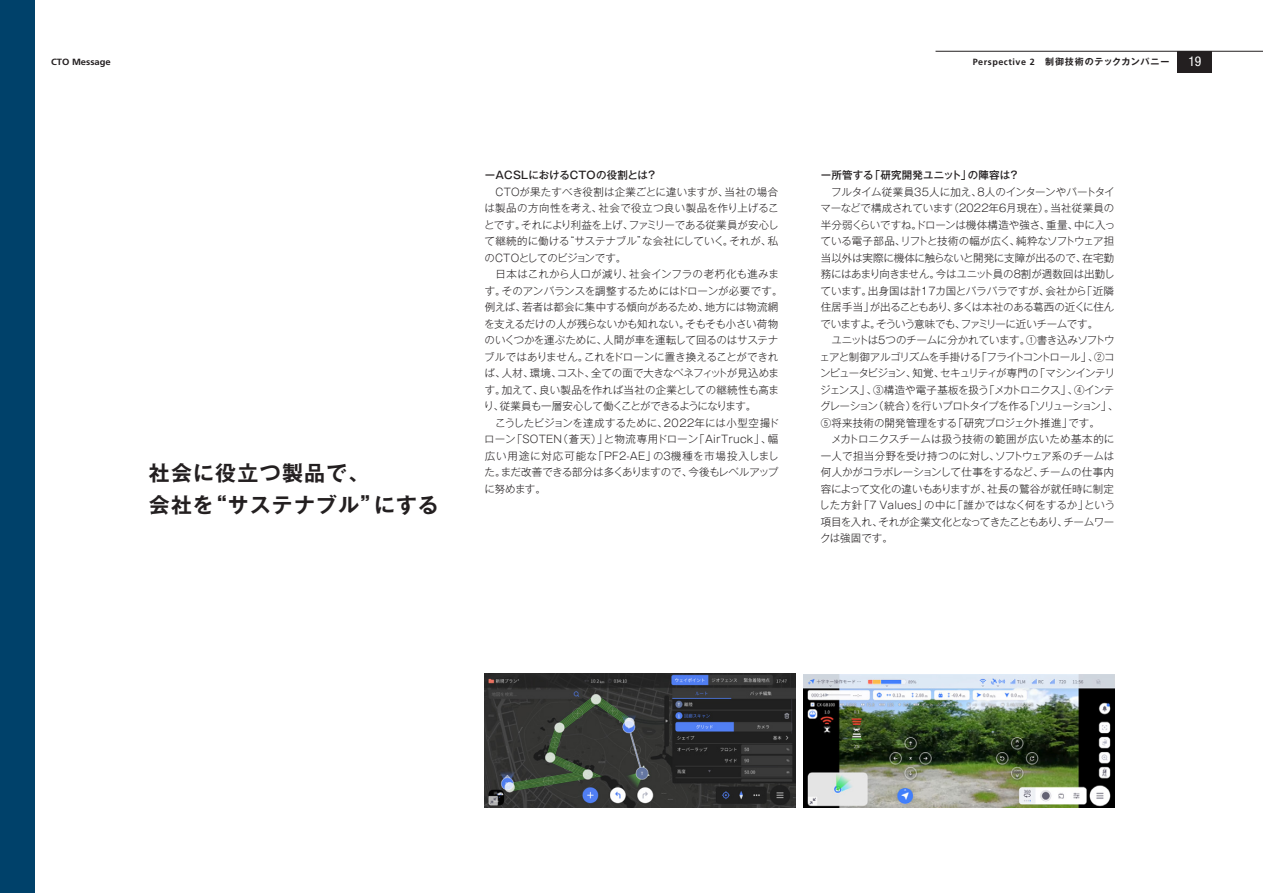
<style>
.page{position:relative;width:1263px;height:893px;background:#fff}
.page>*{position:absolute;margin:0;border:0;box-sizing:border-box;transform-origin:0 0}
.t1{font:700 21px/31.5px "Gothic MB101 Pro De";letter-spacing:.055em;color:#231f20}
.t2{font:condensed 13.5px "Helvetica Neue LT Std";color:#fff}
.t3{font:300 10.5px/16.5px "Gothic MB101 Pro";letter-spacing:-.01em;color:#231f20}
.t4{font:500 10.5px "Gothic MB101 Pro";letter-spacing:.02em;color:#231f20}
.t5{font:700 9px "Gothic MB101 Pro De";letter-spacing:.1em;color:#231f20}
.t6{font:700 9px "Frutiger LT Std";color:#231f20;scale:1.05 1}
.s1{font-family:"Frutiger LT Std"}
</style>
<div class="page">
<div style="left:0;top:0;width:34px;height:893px;background:#00416a"></div>
<div style="left:1178px;top:51px;width:34px;height:21px;background:#231f20"></div>
<hr style="left:935px;top:51px;width:328px;height:1px;background:#231f20">
<img style="left:485px;top:674px;width:310px;height:134px">
<img style="left:804px;top:674px;width:310px;height:134px">
<p class="t6" style="left:51px;top:56px;width:59px">CTO Message</p>
<p class="t5" style="left:973px;top:54px;width:198px"><span class="s1">Perspective 2</span>　制御技術のテックカンパニー</p>
<p class="t2" style="left:1188px;top:54px;width:14px">19</p>
<h1 class="t1" style="left:149px;top:455px;width:291px">社会に役立つ製品で、<br>会社を“サステナブル”にする</h1>
<p class="t4" style="left:485px;top:167px;width:174px">ーACSLにおけるCTOの役割とは？</p>
<p class="t3" style="left:484px;top:182px;width:300px">　CTOが果たすべき役割は企業ごとに違いますが、当社の場合は製品の方向性を考え、社会で役立つ良い製品を作り上げることです。それにより利益を上げ、ファミリーである従業員が安心して継続的に働ける“サステナブル”な会社にしていく。それが、私のCTOとしてのビジョンです。<br>　日本はこれから人口が減り、社会インフラの老朽化も進みます。そのアンバランスを調整するためにはドローンが必要です。例えば、若者は都会に集中する傾向があるため、地方には物流網を支えるだけの人が残らないかも知れない。そもそも小さい荷物のいくつかを運ぶために、人間が車を運転して回るのはサステナブルではありません。これをドローンに置き換えることができれば、人材、環境、コスト、全ての面で大きなベネフィットが見込めます。加えて、良い製品を作れば当社の企業としての継続性も高まり、従業員も一層安心して働くことができるようになります。<br>　こうしたビジョンを達成するために、2022年には小型空撮ドローン「SOTEN（蒼天）」と物流専用ドローン「AirTruck」、幅広い用途に対応可能な「PF2-AE」の3機種を市場投入しました。まだ改善できる部分は多くありますので、今後もレベルアップに努めます。</p>
<p class="t4" style="left:821px;top:167px;width:200px">ー所管する「研究開発ユニット」の陣容は？</p>
<p class="t3" style="left:819px;top:182px;width:300px">　フルタイム従業員35人に加え、8人のインターンやパートタイマーなどで構成されています（2022年6月現在）。当社従業員の半分弱くらいですね。ドローンは機体構造や強さ、重量、中に入っている電子部品、リフトと技術の幅が広く、純粋なソフトウェア担当以外は実際に機体に触らないと開発に支障が出るので、在宅勤務にはあまり向きません。今はユニット員の8割が週数回は出勤しています。出身国は計17カ国とバラバラですが、会社から「近隣住居手当」が出ることもあり、多くは本社のある葛西の近くに住んでいますよ。そういう意味でも、ファミリーに近いチームです。<br>　ユニットは5つのチームに分かれています。①書き込みソフトウェアと制御アルゴリズムを手掛ける「フライトコントロール」、②コンピュータビジョン、知覚、セキュリティが専門の「マシンインテリジェンス」、③構造や電子基板を扱う「メカトロニクス」、④インテグレーション（統合）を行いプロトタイプを作る「ソリューション」、⑤将来技術の開発管理をする「研究プロジェクト推進」です。<br>　メカトロニクスチームは扱う技術の範囲が広いため基本的に一人で担当分野を受け持つのに対し、ソフトウェア系のチームは何人かがコラボレーションして仕事をするなど、チームの仕事内容によって文化の違いもありますが、社長の鷲谷が就任時に制定した方針「7 Values」の中に「誰かではなく何をするか」という項目を入れ、それが企業文化となってきたこともあり、チームワークは強固です。</p>
</div>
